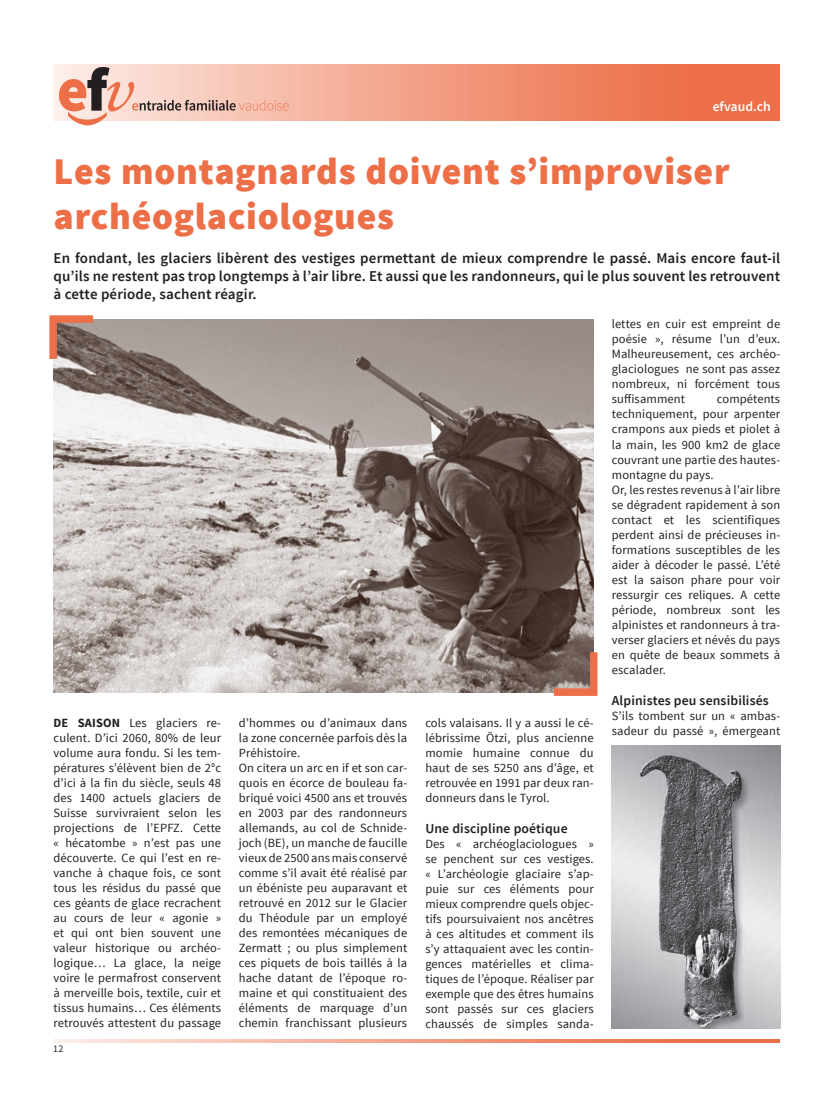
<style>
.page{position:relative;width:833px;height:1099px;background:#fff}
.page>*{position:absolute;margin:0;border:0;box-sizing:border-box;transform-origin:0 0}
.t1{font:900 37.5px/45px "Source Sans Pro";letter-spacing:.02em;color:#ed6f48}
.t2{font:600 15px/18px "Source Sans Pro";letter-spacing:.01em;color:#231f20;text-align:justify}
.t3{font:600 13.75px "Source Sans Pro";letter-spacing:.01em;color:#231f20}
.t4{font:600 13.75px "Source Sans Pro";color:#fff}
.t5{font:12.5px/15px "Source Sans Pro";letter-spacing:.01em;color:#231f20;text-align:justify}
.t6{font:10px "Source Sans Pro";color:#231f20}
.s1{font-weight:700}
</style>
<div class="page">
<img style="left:53px;top:319px;width:541px;height:373px">
<svg style="left:53px;top:64px;width:727px;height:56px;background:#f08f71"></svg>
<svg style="left:59px;top:67px;width:230px;height:58px;background:#e9bfb2"></svg>
<svg style="left:53px;top:1039px;width:727px;height:4px;background:#f3a48b"></svg>
<svg style="left:49px;top:315px;width:52px;height:51px;background:#9d776a"></svg>
<svg style="left:546px;top:644px;width:52px;height:52px;background:#91695c"></svg>
<img style="left:612px;top:745px;width:168px;height:282px">
<p class="t4" style="left:712px;top:97px;width:60px">efvaud.ch</p>
<h1 class="t1" style="left:54px;top:151px;width:678px">Les montagnards doivent s’improviser archéoglaciologues</h1>
<p class="t2" style="left:54px;top:249px;width:728px">En fondant, les glaciers libèrent des vestiges permettant de mieux comprendre le passé. Mais encore faut-il qu’ils ne restent pas trop longtemps à l’air libre. Et aussi que les randonneurs, qui le plus souvent les retrouvent à cette période, sachent réagir.</p>
<p class="t5" style="left:54px;top:715px;width:169px"><span class="s1">DE SAISON</span> Les glaciers re&shy;culent. D’ici 2060, 80% de leur volume aura fondu. Si les tem&shy;pératures s’élèvent bien de 2°c d’ici à la fin du siècle, seuls 48 des 1400 actuels glaciers de Suisse survivraient selon les projections de l’EPFZ. Cette « hécatombe » n’est pas une découverte. Ce qui l’est en re&shy;vanche à chaque fois, ce sont tous les résidus du passé que ces géants de glace recrachent au cours de leur « agonie » et qui ont bien souvent une valeur historique ou archéo&shy;logique… La glace, la neige voire le permafrost conservent à merveille bois, textile, cuir et tissus humains… Ces éléments retrouvés attestent du passage</p>
<p class="t6" style="left:53px;top:1041px;width:12px">12</p>
<p class="t5" style="left:239px;top:715px;width:170px;text-align:left">d’hommes ou d’animaux dans la zone concernée parfois dès la<br>Préhistoire.<br>On citera un arc en if et son car&shy;quois en écorce de bouleau fa&shy;briqué voici 4500 ans et trouvés en 2003 par des randonneurs allemands, au col de Schnide&shy;joch (BE), un manche de faucille vieux de 2500 ans mais conservé comme s’il avait été réalisé par un ébéniste peu auparavant et retrouvé en 2012 sur le Glacier du Théodule par un employé des remontées mécaniques de<br>Zermatt ; ou plus simplement ces piquets de bois taillés à la hache datant de l’époque ro&shy;maine et qui constituaient des éléments de marquage d’un chemin franchissant plusieurs</p>
<p class="t5" style="left:425px;top:715px;width:170px">cols valaisans. Il y a aussi le cé&shy;lébrissime Ötzi, plus ancienne momie humaine connue du haut de ses 5250 ans d’âge, et retrouvée en 1991 par deux ran&shy;donneurs dans le Tyrol.</p>
<p class="t3" style="left:425px;top:820px;width:144px">Une discipline poétique</p>
<p class="t5" style="left:425px;top:836px;width:170px">Des « archéoglaciologues » se penchent sur ces vestiges. « L’archéologie glaciaire s’ap&shy;puie sur ces éléments pour mieux comprendre quels objec&shy;tifs poursuivaient nos ancêtres à ces altitudes et comment ils s’y attaquaient avec les contin&shy;gences matérielles et clima&shy;tiques de l’époque. Réaliser par exemple que des êtres humains sont passés sur ces glaciers chaussés de simples sanda-</p>
<p class="t5" style="left:612px;top:317px;width:170px">lettes en cuir est empreint de poésie », résume l’un d’eux.<br>Malheureusement, ces archéo&shy;glaciologues ne sont pas assez nombreux, ni forcément tous suffisamment</p>
<p class="t5" style="left:612px;top:392px;width:170px;text-align:left;text-indent:105px">compétents techniquement, pour arpenter crampons aux pieds et piolet à la main, les 900 km2 de glace couvrant une partie des hautes&shy;montagne du pays.<br>Or, les restes revenus à l’air libre se dégradent rapidement à son contact et les scientifiques perdent ainsi de précieuses in&shy;formations susceptibles de les aider à décoder le passé. L’été est la saison phare pour voir ressurgir ces reliques. A cette période, nombreux sont les alpinistes et randonneurs à tra&shy;verser glaciers et névés du pays en quête de beaux sommets à escalader.</p>
<p class="t3" style="left:612px;top:692px;width:158px">Alpinistes peu sensibilisés</p>
<p class="t5" style="left:612px;top:708px;width:170px">S’ils tombent sur un « ambas&shy;sadeur du passé », émergeant</p>
</div>
